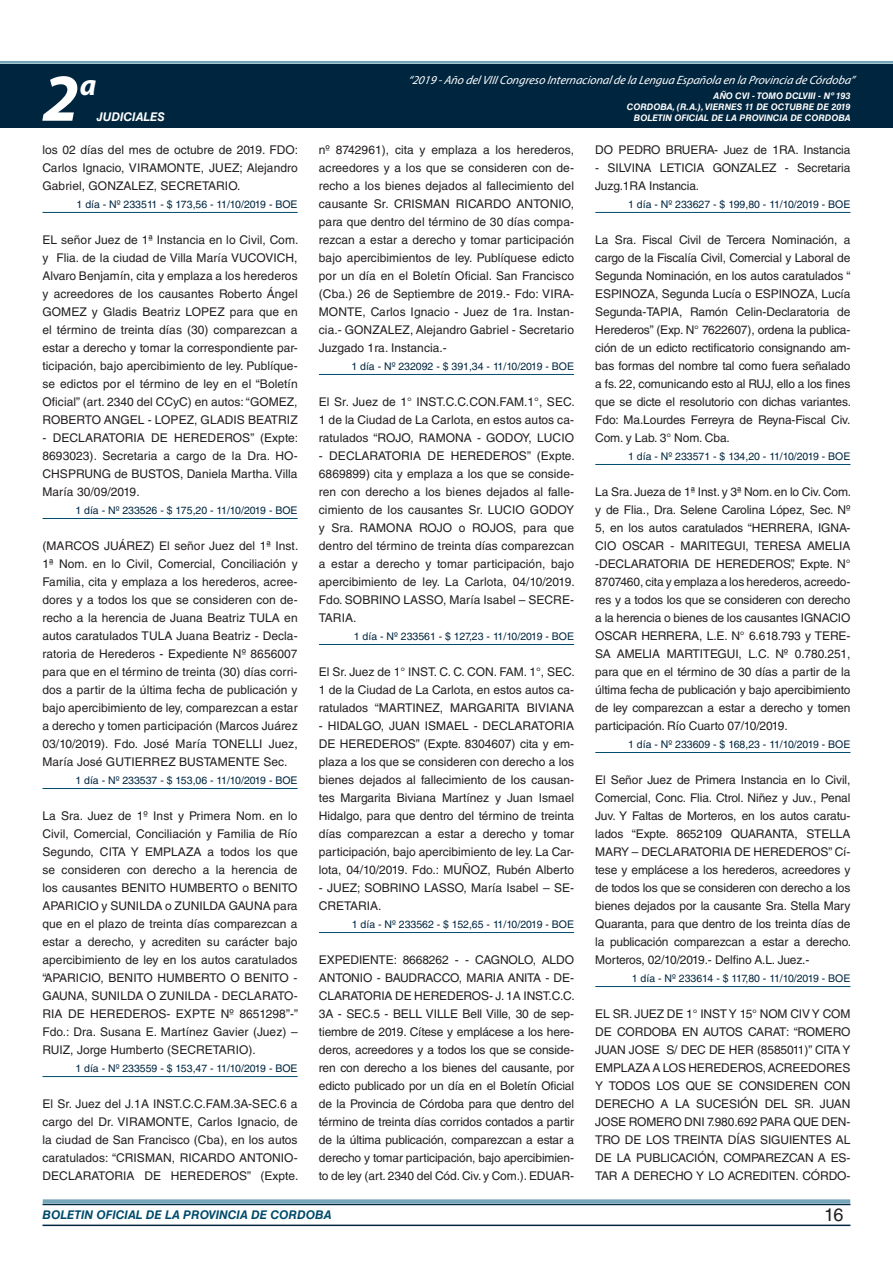
<style>
.page{position:relative;width:893px;height:1263px;background:#fff}
.page>*{position:absolute;margin:0;border:0;box-sizing:border-box;transform-origin:0 0}
.t1{font:italic 700 67.5px "Myriad Pro";color:#fff}
.t2{font:italic 700 30px "Myriad Pro";color:#fff}
.t3{font:18px "Helvetica LT Std";color:#231f20}
.t4{font:12px/18px "Helvetica LT Std";color:#231f20;text-align:justify}
.t5{font:italic 12px "Myriad Pro";color:#fff}
.t6{font:italic 700 12px "Helvetica LT Std";color:#004b6c}
.t7{font:italic 700 12px "Helvetica LT Std";color:#fff}
.t8{font:10.5px "Helvetica LT Std";color:#00263f}
.t9{font:italic 700 9px/10.8px "Helvetica LT Std";color:#fff;text-align:right}
</style>
<div class="page">
<div style="left:0;top:61px;width:893px;height:6px;background:#fff;opacity:.75"></div>
<div style="left:0;top:64px;width:893px;height:64px;background:#00263f"></div>
<hr style="left:43px;top:1224px;width:807px;height:2px;background:#00263f">
<div style="left:42px;top:1198px;width:809px;height:8px;background:#fff;opacity:.75"></div>
<hr style="left:43px;top:212px;width:255px;height:1px;background:#004b6c">
<hr style="left:43px;top:518px;width:255px;height:1px;background:#004b6c">
<hr style="left:43px;top:788px;width:255px;height:1px;background:#004b6c">
<hr style="left:43px;top:1076px;width:255px;height:1px;background:#004b6c">
<hr style="left:319px;top:374px;width:255px;height:1px;background:#004b6c">
<hr style="left:319px;top:644px;width:255px;height:1px;background:#004b6c">
<hr style="left:319px;top:932px;width:255px;height:1px;background:#004b6c">
<hr style="left:595px;top:212px;width:255px;height:1px;background:#004b6c">
<hr style="left:595px;top:464px;width:255px;height:1px;background:#004b6c">
<hr style="left:595px;top:752px;width:255px;height:1px;background:#004b6c">
<hr style="left:595px;top:986px;width:255px;height:1px;background:#004b6c">
<h2 class="t2" style="left:80px;top:66px;width:18px">a</h2>
<p class="t5" style="left:408px;top:72px;width:448px">“2019 -Año delVIIICongreso Internacionalde la Lengua Esp añola en la Provincia de Córdoba”</p>
<h1 class="t1" style="left:43px;top:54px;width:38px">2</h1>
<p class="t9" style="left:627px;top:91px;width:225px">AÑO CVI - TOMO DCLVIII - Nº 193<br>CORDOBA, (R.A.), VIERNES 11 DE OCTUBRE DE 2019</p>
<p class="t7" style="left:97px;top:110px;width:70px">JUDICIALES</p>
<p class="t9" style="left:634px;top:112px;width:218px">BOLETIN OFICIAL DE LA PROVINCIA DE CORDOBA</p>
<p class="t4" style="left:43px;top:141px;width:257px">los 02 días del mes de octubre de 2019. FDO:<br>Carlos Ignacio, VIRAMONTE, JUEZ; Alejandro Gabriel, GONZALEZ, SECRETARIO.</p>
<p class="t8" style="left:77px;top:198px;width:223px">1 día - Nº 233511 - $ 173,56 - 11/10/2019 - BOE</p>
<p class="t4" style="left:43px;top:231px;width:257px">EL señor Juez de 1ª Instancia en lo Civil, Com. y Flia. de la ciudad de Villa María VUCOVICH, Alvaro Benjamín, cita y emplaza a los herederos y acreedores de los causantes Roberto Ángel GOMEZ y Gladis Beatriz LOPEZ para que en el término de treinta días (30) comparezcan a estar a derecho y tomar la correspondiente par&shy;ticipación, bajo apercibimiento de ley. Publíque&shy;se edictos por el término de ley en el “Boletín Oficial” (art. 2340 del CCyC) en autos: “GOMEZ, ROBERTO ANGEL - LOPEZ, GLADIS BEATRIZ</p>
<p class="t4" style="left:43px;top:429px;width:257px">- DECLARATORIA DE HEREDEROS” (Expte:<br>8693023). Secretaria a cargo de la Dra. HO-CHSPRUNG de BUSTOS, Daniela Martha. Villa María 30/09/2019.</p>
<p class="t8" style="left:75px;top:504px;width:224px">1 día - Nº 233526 - $ 175,20 - 11/10/2019 - BOE</p>
<p class="t4" style="left:43px;top:537px;width:257px">(MARCOS JUÁREZ) El señor Juez del 1ª Inst.<br>1ª Nom. en lo Civil, Comercial, Conciliación y Familia, cita y emplaza a los herederos, acree&shy;dores y a todos los que se consideren con de&shy;recho a la herencia de Juana Beatriz TULA en autos caratulados TULA Juana Beatriz - Decla&shy;ratoria de Herederos - Expediente Nº 8656007 para que en el término de treinta (30) días corri&shy;dos a partir de la última fecha de publicación y bajo apercibimiento de ley, comparezcan a estar a derecho y tomen participación (Marcos Juárez 03/10/2019). Fdo. José María TONELLI Juez, María José GUTIERREZ BUSTAMENTE Sec.</p>
<p class="t8" style="left:75px;top:774px;width:224px">1 día - Nº 233537 - $ 153,06 - 11/10/2019 - BOE</p>
<p class="t4" style="left:43px;top:807px;width:257px">La Sra. Juez de 1º Inst y Primera Nom. en lo Civil, Comercial, Conciliación y Familia de Río Segundo, CITA Y EMPLAZA a todos los que se consideren con derecho a la herencia de los causantes BENITO HUMBERTO o BENITO APARICIO y SUNILDA o ZUNILDA GAUNA para que en el plazo de treinta días comparezcan a estar a derecho, y acrediten su carácter bajo apercibimiento de ley en los autos caratulados “APARICIO, BENITO HUMBERTO O BENITO - GAUNA, SUNILDA O ZUNILDA - DECLARATO-RIA DE HEREDEROS- EXPTE Nº 8651298”-” Fdo.: Dra. Susana E. Martínez Gavier (Juez) – RUIZ, Jorge Humberto (SECRETARIO).</p>
<p class="t8" style="left:75px;top:1062px;width:224px">1 día - Nº 233559 - $ 153,47 - 11/10/2019 - BOE</p>
<p class="t4" style="left:43px;top:1095px;width:257px">El Sr. Juez del J.1A INST.C.C.FAM.3A-SEC.6 a cargo del Dr. VIRAMONTE, Carlos Ignacio, de la ciudad de San Francisco (Cba), en los autos caratulados: “CRISMAN, RICARDO ANTONIO-DECLARATORIA DE HEREDEROS” (Expte.</p>
<p class="t4" style="left:319px;top:141px;width:257px">nº 8742961), cita y emplaza a los herederos, acreedores y a los que se consideren con de&shy;recho a los bienes dejados al fallecimiento del causante Sr. CRISMAN RICARDO ANTONIO, para que dentro del término de 30 días compa&shy;rezcan a estar a derecho y tomar participación bajo apercibimientos de ley. Publíquese edicto por un día en el Boletín Oficial. San Francisco (Cba.) 26 de Septiembre de 2019.- Fdo: VIRA-MONTE, Carlos Ignacio - Juez de 1ra. Instan&shy;cia.- GONZALEZ, Alejandro Gabriel - Secretario Juzgado 1ra. Instancia.-</p>
<p class="t8" style="left:351px;top:360px;width:224px">1 día - Nº 232092 - $ 391,34 - 11/10/2019 - BOE</p>
<p class="t4" style="left:319px;top:393px;width:257px">El Sr. Juez de 1° INST.C.C.CON.FAM.1°, SEC.<br>1 de la Ciudad de La Carlota, en estos autos ca&shy;ratulados “ROJO, RAMONA - GODOY, LUCIO</p>
<p class="t4" style="left:319px;top:447px;width:257px">- DECLARATORIA DE HEREDEROS” (Expte.<br>6869899) cita y emplaza a los que se conside&shy;ren con derecho a los bienes dejados al falle&shy;cimiento de los causantes Sr. LUCIO GODOY y Sra. RAMONA ROJO o ROJOS, para que dentro del término de treinta días comparezcan a estar a derecho y tomar participación, bajo apercibimiento de ley. La Carlota, 04/10/2019.<br>Fdo. SOBRINO LASSO, María Isabel – SECRE-TARIA.</p>
<p class="t8" style="left:354px;top:630px;width:222px">1 día - Nº 233561 - $ 127,23 - 11/10/2019 - BOE</p>
<p class="t4" style="left:319px;top:663px;width:257px">El Sr. Juez de 1° INST. C. C. CON. FAM. 1°, SEC.<br>1 de la Ciudad de La Carlota, en estos autos ca&shy;ratulados “MARTINEZ, MARGARITA BIVIANA</p>
<p class="t4" style="left:319px;top:717px;width:257px">- HIDALGO, JUAN ISMAEL - DECLARATORIA DE HEREDEROS” (Expte. 8304607) cita y em&shy;plaza a los que se consideren con derecho a los bienes dejados al fallecimiento de los causan&shy;tes Margarita Biviana Martínez y Juan Ismael Hidalgo, para que dentro del término de treinta días comparezcan a estar a derecho y tomar participación, bajo apercibimiento de ley. La Car&shy;lota, 04/10/2019. Fdo.: MUÑOZ, Rubén Alberto</p>
<p class="t4" style="left:319px;top:879px;width:257px">- JUEZ; SOBRINO LASSO, María Isabel – SE-<br>CRETARIA.</p>
<p class="t8" style="left:352px;top:918px;width:224px">1 día - Nº 233562 - $ 152,65 - 11/10/2019 - BOE</p>
<p class="t4" style="left:319px;top:951px;width:257px">EXPEDIENTE: 8668262 - - CAGNOLO, ALDO ANTONIO - BAUDRACCO, MARIA ANITA - DE-CLARATORIA DE HEREDEROS- J. 1A INST.C.C.<br>3A - SEC.5 - BELL VILLE Bell Ville, 30 de sep&shy;tiembre de 2019. Cítese y emplácese a los here&shy;deros, acreedores y a todos los que se conside&shy;ren con derecho a los bienes del causante, por edicto publicado por un día en el Boletín Oficial de la Provincia de Córdoba para que dentro del término de treinta días corridos contados a partir de la última publicación, comparezcan a estar a derecho y tomar participación, bajo apercibimien&shy;to de ley (art. 2340 del Cód. Civ. y Com.). EDUAR-</p>
<p class="t4" style="left:595px;top:141px;width:257px">DO PEDRO BRUERA- Juez de 1RA. Instancia</p>
<p class="t4" style="left:595px;top:159px;width:257px">- SILVINA LETICIA GONZALEZ - Secretaria<br>Juzg.1RA Instancia.</p>
<p class="t8" style="left:628px;top:198px;width:224px">1 día - Nº 233627 - $ 199,80 - 11/10/2019 - BOE</p>
<p class="t4" style="left:595px;top:231px;width:257px">La Sra. Fiscal Civil de Tercera Nominación, a cargo de la Fiscalía Civil, Comercial y Laboral de Segunda Nominación, en los autos caratulados “ ESPINOZA, Segunda Lucía o ESPINOZA, Lucía Segunda-TAPIA, Ramón Celin-Declaratoria de Herederos” (Exp. N° 7622607), ordena la publica&shy;ción de un edicto rectificatorio consignando am&shy;bas formas del nombre tal como fuera señalado a fs. 22, comunicando esto al RUJ, ello a los fines que se dicte el resolutorio con dichas variantes.<br>Fdo: Ma.Lourdes Ferreyra de Reyna-Fiscal Civ.<br>Com. y Lab. 3° Nom. Cba.</p>
<p class="t8" style="left:628px;top:450px;width:224px">1 día - Nº 233571 - $ 134,20 - 11/10/2019 - BOE</p>
<p class="t4" style="left:595px;top:483px;width:257px">La Sra. Jueza de 1ª Inst. y 3ª Nom. en lo Civ. Com. y de Flia., Dra. Selene Carolina López, Sec. Nº 5, en los autos caratulados “HERRERA, IGNA-CIO OSCAR - MARITEGUI, TERESA AMELIA -DECLARATORIA DE HEREDEROS”, Expte. N° 8707460, cita y emplaza a los herederos, acreedo&shy;res y a todos los que se consideren con derecho a la herencia o bienes de los causantes IGNACIO OSCAR HERRERA, L.E. N° 6.618.793 y TERE-SA AMELIA MARTITEGUI, L.C. Nº 0.780.251, para que en el término de 30 días a partir de la última fecha de publicación y bajo apercibimiento de ley comparezcan a estar a derecho y tomen participación. Río Cuarto 07/10/2019.</p>
<p class="t8" style="left:628px;top:738px;width:224px">1 día - Nº 233609 - $ 168,23 - 11/10/2019 - BOE</p>
<p class="t4" style="left:595px;top:771px;width:257px">El Señor Juez de Primera Instancia en lo Civil, Comercial, Conc. Flia. Ctrol. Niñez y Juv., Penal Juv. Y Faltas de Morteros, en los autos caratu&shy;lados “Expte. 8652109 QUARANTA, STELLA MARY – DECLARATORIA DE HEREDEROS” Cí&shy;tese y emplácese a los herederos, acreedores y de todos los que se consideren con derecho a los bienes dejados por la causante Sra. Stella Mary Quaranta, para que dentro de los treinta días de la publicación comparezcan a estar a derecho.<br>Morteros, 02/10/2019.- Delfino A.L. Juez.-</p>
<p class="t8" style="left:632px;top:972px;width:220px">1 día - Nº 233614 - $ 117,80 - 11/10/2019 - BOE</p>
<p class="t4" style="left:595px;top:1005px;width:257px">EL SR. JUEZ DE 1° INST Y 15° NOM CIV Y COM DE CORDOBA EN AUTOS CARAT: “ROMERO JUAN JOSE S/ DEC DE HER (8585011)” CITA Y EMPLAZA A LOS HEREDEROS, ACREEDORES Y TODOS LOS QUE SE CONSIDEREN CON DERECHO A LA SUCESIÓN DEL SR. JUAN JOSE ROMERO DNI 7.980.692 PARA QUE DEN-TRO DE LOS TREINTA DÍAS SIGUIENTES AL DE LA PUBLICACIÓN, COMPAREZCAN A ES-TAR A DERECHO Y LO ACREDITEN. CÓRDO-</p>
<p class="t6" style="left:43px;top:1208px;width:290px">BOLETIN OFICIAL DE LA PROVINCIA DE CORDOBA</p>
<h3 class="t3" style="left:824px;top:1204px;width:21px">16</h3>
</div>
